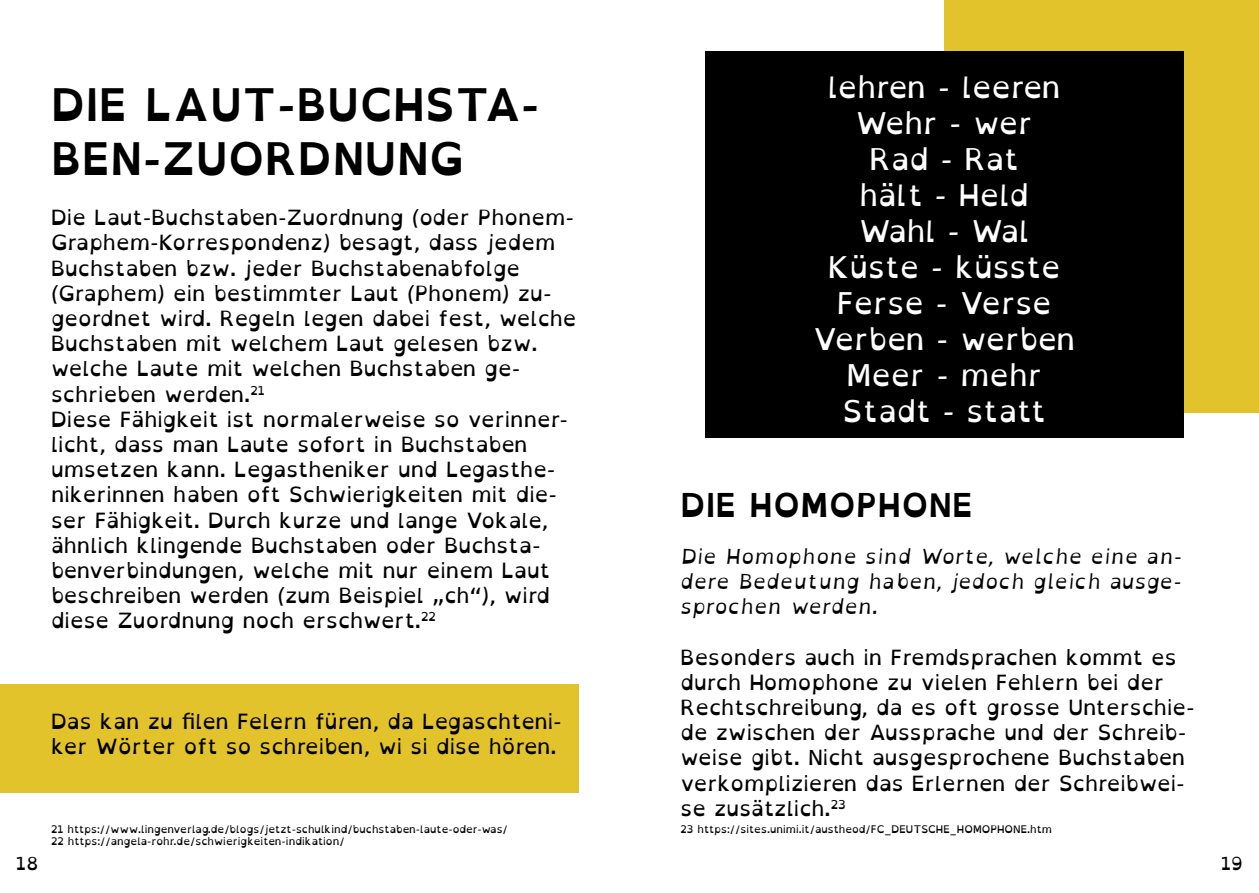
<style>
.page{position:relative;width:1259px;height:893px;background:#fff}
.page>*{position:absolute;margin:0;border:0;box-sizing:border-box;transform-origin:0 0}
.t1{font:700 45px/54px "Open Dyslexic";color:#000}
.t2{font:700 33px "Open Dyslexic";color:#000}
.t3{font:30px/36px "Open Dyslexic";color:#fff;text-align:center}
.t4{font:21px/25.2px "Open Dyslexic";color:#000}
.t5{font:italic 21px/25.2px "Open Dyslexic";color:#000;text-align:justify}
.t6{font:18px "Open Dyslexic";color:#000}
.t7{font:10.5px "Open Dyslexic";color:#000}
</style>
<div class="page">
<div style="left:0;top:684px;width:578px;height:108px;background:#e2c32c"></div>
<div style="left:944px;top:0;width:315px;height:412px;background:#e2c32c"></div>
<div style="left:705px;top:51px;width:478px;height:387px;background:#000"></div>
<h1 class="t1" style="left:51px;top:78px;width:490px">DIE LAUT-BUCHSTA-<br>BEN-ZUORDNUNG</h1>
<p class="t4" style="left:51px;top:205px;width:527px">Die Laut-Buchstaben-Zuordnung (oder Phonem-Graphem-Korrespondenz) besagt, dass jedem Buchstaben bzw. jeder Buchstabenabfolge (Graphem) ein bestimmter Laut (Phonem) zu&shy;geordnet wird. Regeln legen dabei fest, welche Buchstaben mit welchem Laut gelesen bzw. welche Laute mit welchen Buchstaben ge&shy;schrieben werden.<sup>21<br></sup>Diese Fähigkeit ist normalerweise so verinner&shy;licht, dass man Laute sofort in Buchstaben umsetzen kann. Legastheniker und Legasthe&shy;nikerinnen haben oft Schwierigkeiten mit die&shy;ser Fähigkeit. Durch kurze und lange Vokale, ähnlich klingende Buchstaben oder Buchsta&shy;benverbindungen, welche mit nur einem Laut beschreiben werden (zum Beispiel „ch“), wird diese Zuordnung noch erschwert.<sup>22</sup></p>
<p class="t4" style="left:51px;top:709px;width:512px">Das kan zu filen Felern füren, da Legaschteni&shy;ker Wörter oft so schreiben, wi si dise hören.</p>
<h3 class="t3" style="left:813px;top:69px;width:264px">lehren - leeren<br>Wehr - wer<br>Rad - Rat<br>hält - Held<br>Wahl - Wal<br>Küste - küsste<br>Ferse - Verse<br>Verben - werben<br>Meer - mehr<br>Stadt - statt</h3>
<h2 class="t2" style="left:680px;top:486px;width:294px">DIE HOMOPHONE</h2>
<p class="t5" style="left:680px;top:545px;width:503px">Die Homophone sind Worte, welche eine an&shy;dere Bedeutung haben, jedoch gleich ausge&shy;sprochen werden.</p>
<p class="t4" style="left:680px;top:645px;width:516px">Besonders auch in Fremdsprachen kommt es durch Homophone zu vielen Fehlern bei der Rechtschreibung, da es oft grosse Unterschie&shy;de zwischen der Aussprache und der Schreib&shy;weise gibt. Nicht ausgesprochene Buchstaben verkomplizieren das Erlernen der Schreibwei&shy;se zusätzlich.<sup>23</sup></p>
<p class="t7" style="left:51px;top:823px;width:458px">21 https://www.lingenverlag.de/blogs/jetzt-schulkind/buchstaben-laute-oder-was/</p>
<p class="t7" style="left:680px;top:823px;width:373px">23 https://sites.unimi.it/austheod/FC_DEUTSCHE_HOMOPHONE.htm</p>
<p class="t7" style="left:51px;top:836px;width:295px">22 https://angela-rohr.de/schwierigkeiten-indikation/</p>
<p class="t6" style="left:16px;top:853px;width:24px">18</p>
<p class="t6" style="left:1220px;top:853px;width:24px">19</p>
</div>
